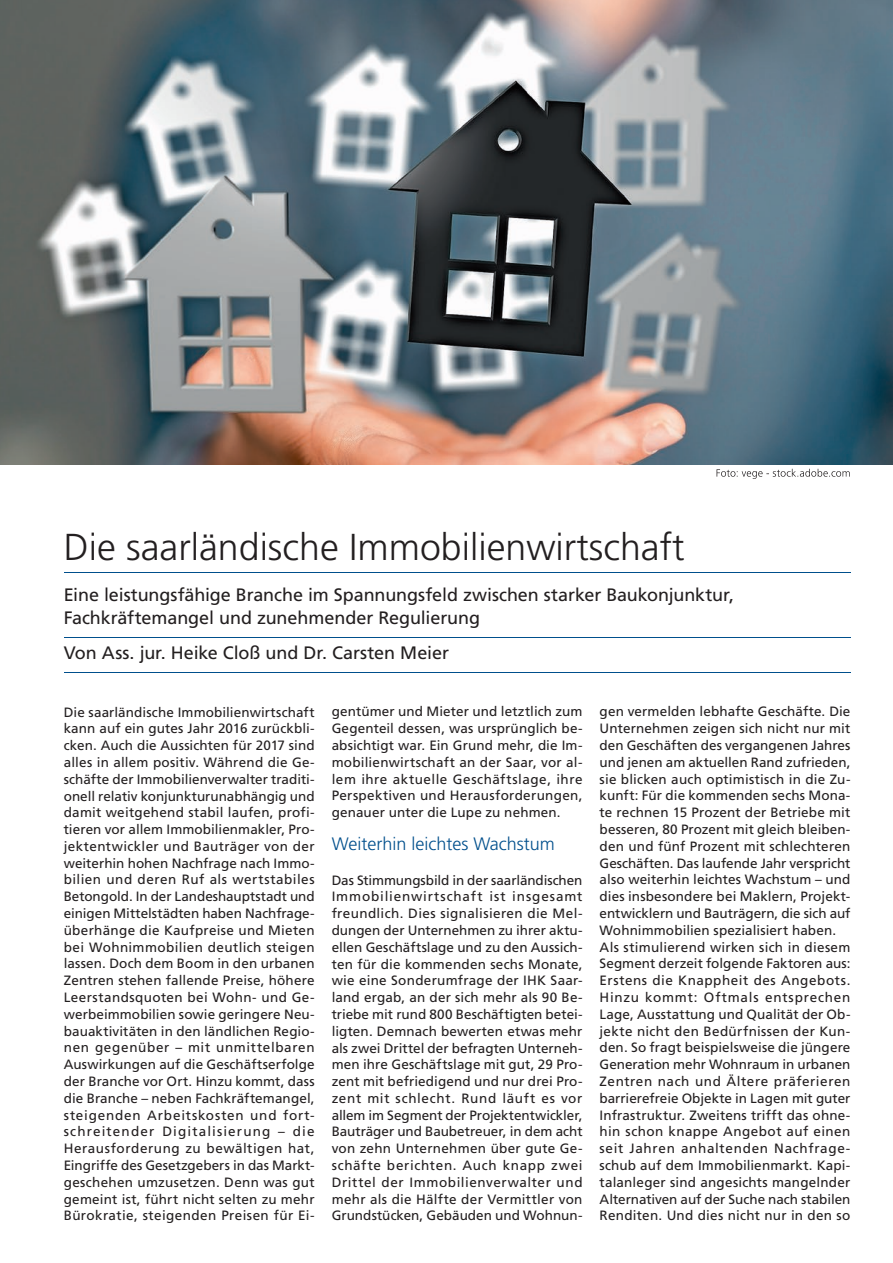
<style>
.page{position:relative;width:893px;height:1263px;background:#fff}
.page>*{position:absolute;margin:0;border:0;box-sizing:border-box;transform-origin:0 0}
.t1{font:300 37.5px "Frutiger LT";color:#231f20}
.t2{font:18px/22.5px "Frutiger LT";letter-spacing:-.005em;color:#231f20}
.t3{font:300 18px "Frutiger LT";color:#004f8c}
.t4{font:13.5px/16.8px "Frutiger LT";letter-spacing:.01em;color:#231f20;text-align:justify}
</style>
<div class="page">
<hr style="left:64px;top:573px;width:786px;height:1px;background:#004f8c">
<hr style="left:64px;top:637px;width:786px;height:1px;background:#004f8c">
<hr style="left:64px;top:672px;width:786px;height:1px;background:#004f8c">
<img style="left:0;top:0;width:893px;height:464px">
<svg style="left:716px;top:469px;width:134px;height:10px"></svg>
<h1 class="t1" style="left:64px;top:526px;width:622px">Die saarländische Immobilienwirtschaft</h1>
<h2 class="t2" style="left:64px;top:584px;width:672px">Eine leistungsfähige Branche im Spannungsfeld zwischen starker Baukonjunktur,<br>Fachkräftemangel und zunehmender Regulierung</h2>
<h2 class="t2" style="left:64px;top:642px;width:387px">Von Ass. jur. Heike Cloß und Dr. Carsten Meier</h2>
<p class="t4" style="left:64px;top:703px;width:252px">Die saarländische Immobilienwirtschaft kann auf ein gutes Jahr 2016 zurückbli&shy;cken. Auch die Aussichten für 2017 sind alles in allem positiv. Während die Ge&shy;schäfte der Immobilienverwalter traditi&shy;onell relativ konjunkturunabhängig und damit weitgehend stabil laufen, profi&shy;tieren vor allem Immobilienmakler, Pro&shy;jektentwickler und Bauträger von der weiterhin hohen Nachfrage nach Immo&shy;bilien und deren Ruf als wertstabiles Betongold. In der Landeshauptstadt und einigen Mittelstädten haben Nachfrage&shy;überhänge die Kaufpreise und Mieten bei Wohnimmobilien deutlich steigen lassen. Doch dem Boom in den urbanen Zentren stehen fallende Preise, höhere Leerstandsquoten bei Wohn- und Ge&shy;werbeimmobilien sowie geringere Neu&shy;bauaktivitäten in den ländlichen Regio&shy;nen gegenüber – mit unmittelbaren Auswirkungen auf die Geschäftserfolge der Branche vor Ort. Hinzu kommt, dass die Branche – neben Fachkräftemangel, steigenden Arbeitskosten und fort&shy;schreitender Digitalisierung – die Herausforderung zu bewältigen hat, Eingriffe des Gesetzgebers in das Markt&shy;geschehen umzusetzen. Denn was gut gemeint ist, führt nicht selten zu mehr Bürokratie, steigenden Preisen für Ei-</p>
<p class="t4" style="left:332px;top:703px;width:252px">gentümer und Mieter und letztlich zum Gegenteil dessen, was ursprünglich be&shy;absichtigt war. Ein Grund mehr, die Im&shy;mobilienwirtschaft an der Saar, vor al&shy;lem ihre aktuelle Geschäftslage, ihre Perspektiven und Herausforderungen, genauer unter die Lupe zu nehmen.</p>
<h2 class="t3" style="left:332px;top:833px;width:224px">Weiterhin leichtes Wachstum</h2>
<p class="t4" style="left:332px;top:871px;width:252px">Das Stimmungsbild in der saarländischen Immobilienwirtschaft ist insgesamt freundlich. Dies signalisieren die Mel&shy;dungen der Unternehmen zu ihrer aktu&shy;ellen Geschäftslage und zu den Aussich&shy;ten für die kommenden sechs Monate, wie eine Sonderumfrage der IHK Saar&shy;land ergab, an der sich mehr als 90 Be&shy;triebe mit rund 800 Beschäftigten betei&shy;ligten. Demnach bewerten etwas mehr als zwei Drittel der befragten Unterneh&shy;men ihre Geschäftslage mit gut, 29 Pro&shy;zent mit befriedigend und nur drei Pro&shy;zent mit schlecht. Rund läuft es vor allem im Segment der Projektentwickler, Bauträger und Baubetreuer, in dem acht von zehn Unternehmen über gute Ge&shy;schäfte berichten. Auch knapp zwei Drittel der Immobilienverwalter und mehr als die Hälfte der Vermittler von Grundstücken, Gebäuden und Wohnun-</p>
<p class="t4" style="left:600px;top:703px;width:252px;text-align:left">gen vermelden lebhafte Geschäfte. Die Unternehmen zeigen sich nicht nur mit den Geschäften des vergangenen Jahres und jenen am aktuellen Rand zufrieden, sie blicken auch optimistisch in die Zu&shy;kunft: Für die kommenden sechs Mona&shy;te rechnen 15 Prozent der Betriebe mit besseren, 80 Prozent mit gleich bleiben&shy;den und fünf Prozent mit schlechteren Geschäften. Das laufende Jahr verspricht also weiterhin leichtes Wachstum – und dies insbesondere bei Maklern, Projekt&shy;entwicklern und Bauträgern, die sich auf Wohnimmobilien spezialisiert haben.<br>Als stimulierend wirken sich in diesem Segment derzeit folgende Faktoren aus:<br>Erstens die Knappheit des Angebots.<br>Hinzu kommt: Oftmals entsprechen Lage, Ausstattung und Qualität der Ob&shy;jekte nicht den Bedürfnissen der Kun&shy;den. So fragt beispielsweise die jüngere Generation mehr Wohnraum in urbanen Zentren nach und Ältere präferieren barrierefreie Objekte in Lagen mit guter Infrastruktur. Zweitens trifft das ohne&shy;hin schon knappe Angebot auf einen seit Jahren anhaltenden Nachfrage&shy;schub auf dem Immobilienmarkt. Kapi&shy;talanleger sind angesichts mangelnder Alternativen auf der Suche nach stabilen Renditen. Und dies nicht nur in den so</p>
</div>
